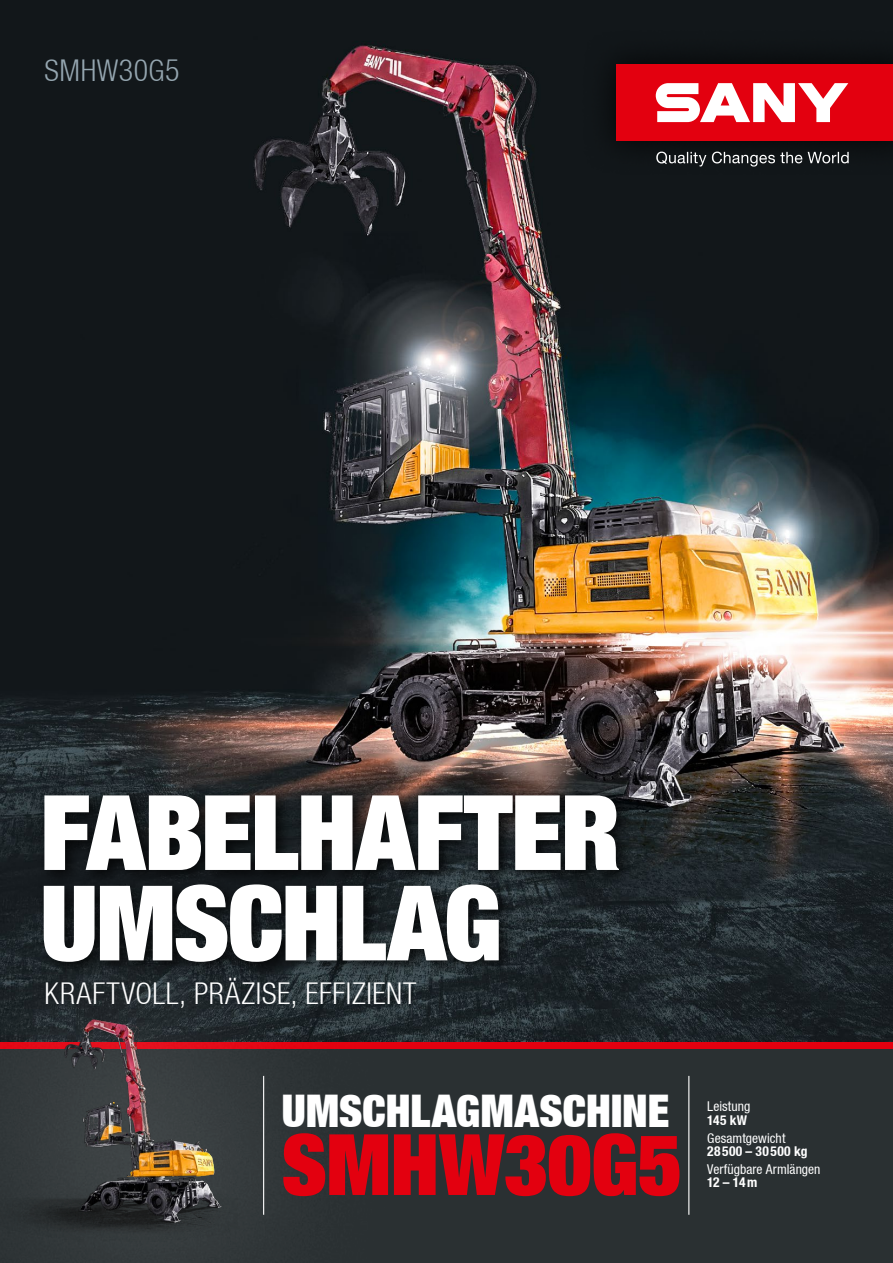
<style>
.page{position:relative;width:893px;height:1263px;background:#fff}
.page>*{position:absolute;margin:0;border:0;box-sizing:border-box;transform-origin:0 0}
.t1{font:900 103.35px/90.4px "Context Reprise Extra Black S Si Extra";letter-spacing:-.02em;color:#fff}
.t2{font:900 84px "Context Reprise Extra Black S Si Extra";letter-spacing:-.005em;color:#e3000f}
.t3{font:900 45px "Context Reprise Extra Black S Si Extra";color:#fff;scale:.96 1}
.t4{font:700 30px "Context Reprise Light Cond S Si";letter-spacing:.02em;color:#fff}
.t5{font:700 30px "Context Reprise Light Cond S Si";letter-spacing:.015em;color:#95a6b0}
.t6{font:13.5px "Context Reprise Condensed S Si Condensed";letter-spacing:.005em;color:#fff}
.t7{font:700 condensed 13.5px "Context Reprise Condensed S Si";letter-spacing:.025em;color:#fff}
</style>
<div class="page">
<img style="left:0;top:0;width:893px;height:1042px">
<div style="left:0;top:1048px;width:893px;height:215px;background:#2a3032"></div>
<hr style="left:688px;top:1076px;width:1px;height:139px;background:#fff">
<div style="left:0;top:1042px;width:893px;height:6px;background:#e3000f"></div>
<div style="left:0;top:831px;width:406px;height:432px;background:#fff;opacity:.45"></div>
<div style="left:37px;top:787px;width:600px;height:191px;background:#000;opacity:.75"></div>
<div style="left:582px;top:29px;width:311px;height:146px;background:#101417"></div>
<div style="left:617px;top:64px;width:276px;height:76px;background:#e3000f"></div>
<svg style="left:656px;top:83px;width:192px;height:39px"></svg>
<svg style="left:656px;top:152px;width:193px;height:15px"></svg>
<h3 class="t5" style="left:45px;top:52px;width:136px">SMHW30G5</h3>
<h1 class="t1" style="left:40px;top:785px;width:581px">FABELHAFTER<br>UMSCHLAG</h1>
<h3 class="t4" style="left:45px;top:976px;width:373px">KRAFTVOLL, PRÄZISE, EFFIZIENT</h3>
<h3 class="t3" style="left:282px;top:1082px;width:405px">UMSCHLAGMASCHINE</h3>
<h2 class="t2" style="left:282px;top:1110px;width:401px">SMHW30G5</h2>
<p class="t6" style="left:707px;top:1098px;width:45px">Leistung</p>
<p class="t7" style="left:707px;top:1112px;width:41px">145 kW</p>
<p class="t6" style="left:707px;top:1130px;width:80px">Gesamtgewicht</p>
<p class="t7" style="left:707px;top:1143px;width:102px">28500 – 30500 kg</p>
<p class="t6" style="left:707px;top:1161px;width:115px">Verfügbare Armlängen</p>
<p class="t7" style="left:707px;top:1174px;width:52px">12 – 14 m</p>
</div>
